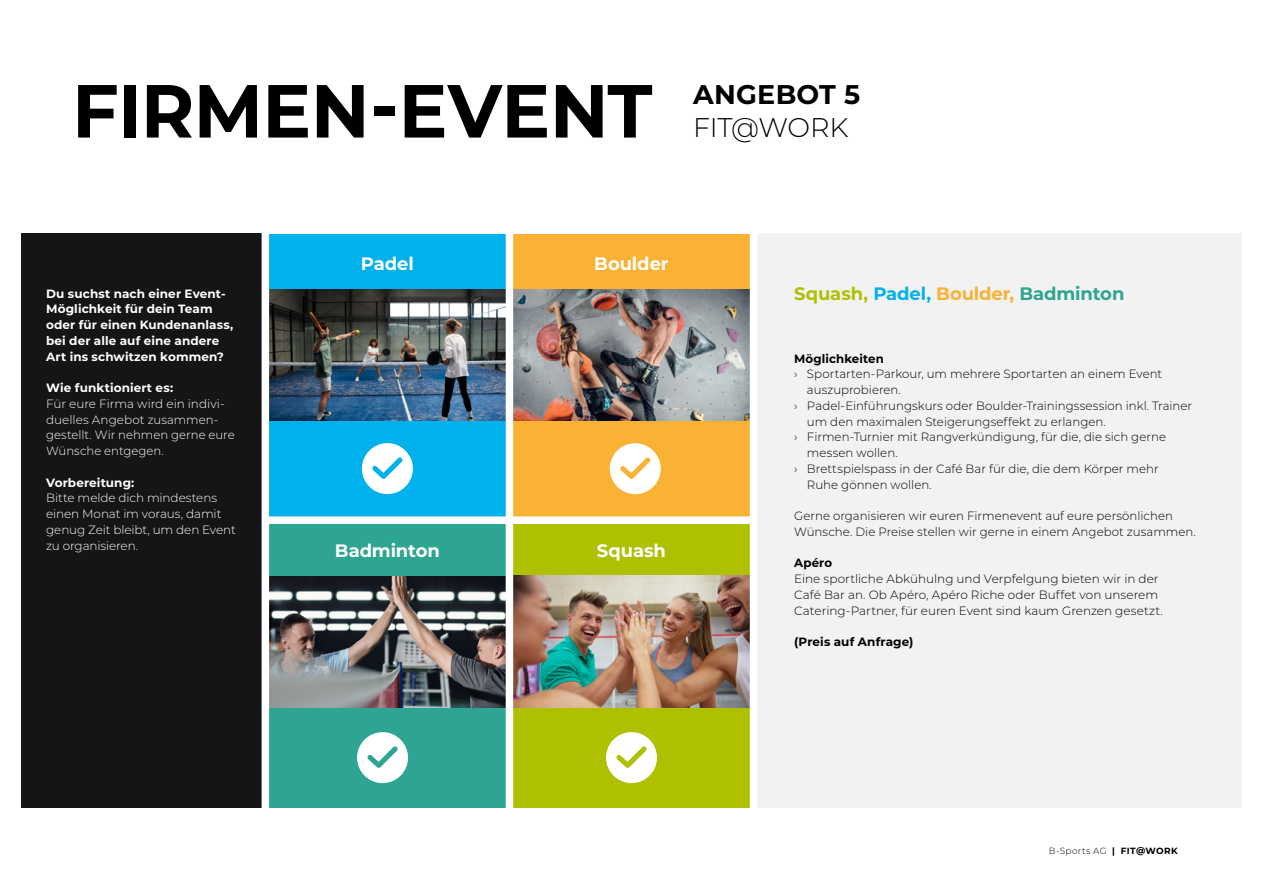
<style>
.page{position:relative;width:1263px;height:893px;background:#fff}
.page>*{position:absolute;margin:0;border:0;box-sizing:border-box;transform-origin:0 0}
.t1{font:700 75px "Montserrat";letter-spacing:-.01em;color:#000}
.t2{font:700 27px "Montserrat";letter-spacing:.01em;color:#000}
.t3{font:300 27px "Montserrat";letter-spacing:-.005em;color:#000}
.t4{font:700 18px "Montserrat";letter-spacing:-.005em;color:#2da592}
.t5{font:700 18px "Montserrat";letter-spacing:-.005em;color:#fff}
.t6{font:300 12px/15.8px "Montserrat";letter-spacing:.005em;color:#000}
.t7{font:300 12px/15.8px "Montserrat";letter-spacing:-.005em;color:#fff}
.t8{font:700 12px/15.8px "Montserrat";letter-spacing:.01em;color:#fff}
.t9{font:700 12px "Montserrat";letter-spacing:.01em;color:#000}
.t10{font:300 9px "Montserrat";letter-spacing:.04em;color:#000}
.s1{color:#aec000}
.s2{color:#00b1eb}
.s3{color:#f9b234}
.s4{font-weight:700}
</style>
<div class="page">
<div style="left:509px;top:378px;width:244px;height:142px;background:#f9b234"></div>
<div style="left:265px;top:378px;width:244px;height:142px;background:#00b1eb"></div>
<div style="left:265px;top:234px;width:244px;height:55px;background:#00b1eb"></div>
<div style="left:265px;top:591px;width:244px;height:217px;background:#2da592"></div>
<img style="left:269px;top:289px;width:237px;height:132px">
<div style="left:509px;top:655px;width:244px;height:153px;background:#aec000"></div>
<div style="left:509px;top:520px;width:244px;height:55px;background:#aec000"></div>
<img style="left:269px;top:575px;width:481px;height:132px">
<div style="left:265px;top:520px;width:244px;height:55px;background:#2da592"></div>
<div style="left:509px;top:234px;width:244px;height:55px;background:#f9b234"></div>
<img style="left:513px;top:289px;width:237px;height:132px">
<div style="left:506px;top:225px;width:7px;height:592px;background:#fff"></div>
<div style="left:265px;top:516px;width:492px;height:8px;background:#fff"></div>
<div style="left:21px;top:234px;width:244px;height:574px;background:#151517"></div>
<div style="left:753px;top:234px;width:489px;height:574px;background:#f2f2f2"></div>
<div style="left:262px;top:228px;width:7px;height:593px;background:#fff"></div>
<div style="left:750px;top:228px;width:7px;height:593px;background:#fff"></div>
<svg style="left:362px;top:443px;width:51px;height:51px"></svg>
<svg style="left:357px;top:732px;width:51px;height:51px"></svg>
<svg style="left:610px;top:443px;width:51px;height:51px"></svg>
<svg style="left:606px;top:732px;width:51px;height:51px"></svg>
<h1 class="t1" style="left:72px;top:57px;width:582px">FIRMEN-EVENT</h1>
<h2 class="t2" style="left:693px;top:75px;width:168px">ANGEBOT 5</h2>
<h2 class="t3" style="left:693px;top:109px;width:157px">FIT@WORK</h2>
<p class="t8" style="left:46px;top:285px;width:189px">Du suchst nach einer Event-<br>Möglichkeit für dein Team oder für einen Kundenanlass, bei der alle auf eine andere<br>Art ins schwitzen kommen?</p>
<p class="t8" style="left:46px;top:379px;width:129px">Wie funktioniert es:</p>
<p class="t7" style="left:46px;top:395px;width:190px">Für eure Firma wird ein indivi&shy;duelles Angebot zusammen&shy;gestellt. Wir nehmen gerne eure<br>Wünsche entgegen.</p>
<p class="t8" style="left:46px;top:474px;width:90px">Vorbereitung:</p>
<p class="t7" style="left:46px;top:490px;width:191px">Bitte melde dich mindestens einen Monat im voraus, damit genug Zeit bleibt, um den Event zu organisieren.</p>
<h3 class="t5" style="left:361px;top:251px;width:54px">Padel</h3>
<h3 class="t5" style="left:594px;top:251px;width:76px">Boulder</h3>
<h3 class="t5" style="left:335px;top:537px;width:107px">Badminton</h3>
<h3 class="t5" style="left:597px;top:537px;width:71px">Squash</h3>
<h3 class="t4" style="left:794px;top:280px;width:332px"><span class="s1">Squash,</span> <span class="s2">Padel,</span> <span class="s3">Boulder,</span> Badminton</h3>
<p class="t9" style="left:794px;top:350px;width:91px">Möglichkeiten</p>
<p class="t6" style="left:794px;top:366px;width:369px">› Sportarten-Parkour, um mehrere Sportarten an einem Event</p>
<p class="t6" style="left:807px;top:382px;width:95px">auszuprobieren.</p>
<p class="t6" style="left:794px;top:397px;width:400px">› Padel-Einführungskurs oder Boulder-Trainingssession inkl. Trainer</p>
<p class="t6" style="left:807px;top:413px;width:300px">um den maximalen Steigerungseffekt zu erlangen.</p>
<p class="t6" style="left:794px;top:429px;width:373px">› Firmen-Turnier mit Rangverkündigung, für die, die sich gerne</p>
<p class="t6" style="left:807px;top:445px;width:92px">messen wollen.</p>
<p class="t6" style="left:794px;top:460px;width:366px">› Brettspielspass in der Café Bar für die, die dem Körper mehr</p>
<p class="t6" style="left:807px;top:476px;width:126px">Ruhe gönnen wollen.</p>
<p class="t6" style="left:794px;top:508px;width:403px">Gerne organisieren wir euren Firmenevent auf eure persönlichen<br>Wünsche. Die Preise stellen wir gerne in einem Angebot zusammen.</p>
<p class="t9" style="left:794px;top:554px;width:39px">Apéro</p>
<p class="t6" style="left:794px;top:571px;width:370px">Eine sportliche Abkühulng und Verpfelgung bieten wir in der<br>Café Bar an. Ob Apéro, Apéro Riche oder Buffet von unserem<br>Catering-Partner, für euren Event sind kaum Grenzen gesetzt.</p>
<p class="t9" style="left:794px;top:633px;width:121px">(Preis auf Anfrage)</p>
<p class="t10" style="left:1049px;top:844px;width:131px">B-Sports AG <span class="s4">| FIT@WORK</span></p>
</div>
